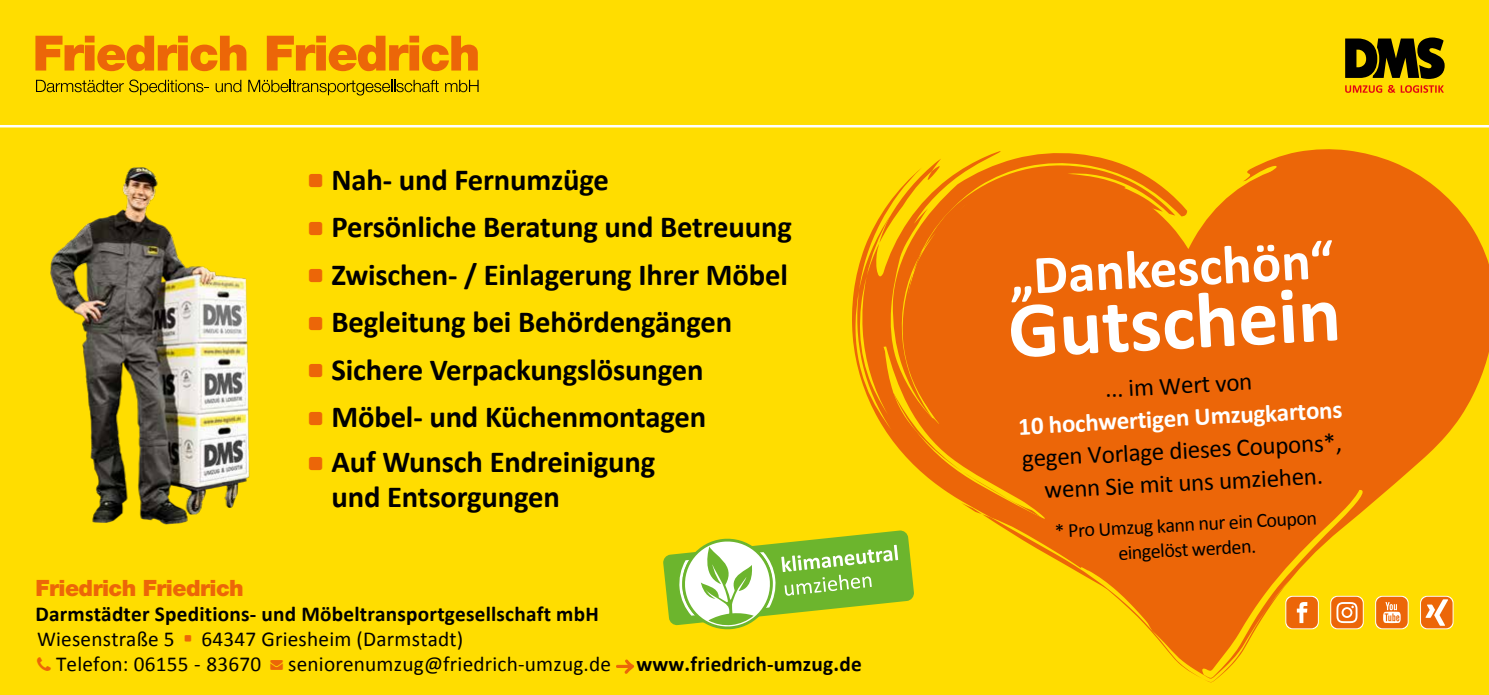
<style>
.page{position:relative;width:1489px;height:695px;background:#fff}
.page>*{position:absolute;margin:0;border:0;box-sizing:border-box;transform-origin:0 0}
.t1{font:700 80px "Calibri";color:#fff}
.t2{font:700 55px "Calibri";color:#fff}
.t3{font:700 30.75px/47px "Calibri";letter-spacing:-.005em;color:#000}
.t4{font:25px/32.5px "Calibri";color:#000;text-align:center}
.t5{font:700 25px "Calibri";color:#fff}
.t6{font:900 22.5px "Helvetica Neue LT Std";letter-spacing:-.025em;color:#ec6608}
.t7{font:21.25px/25px "Calibri";letter-spacing:.01em;color:#000}
.t8{font:700 21.25px "Calibri";letter-spacing:.01em;color:#000}
.t9{font:20px/25px "Calibri";color:#000;text-align:center}
.s1{color:#ec6608}
.s2{font-weight:700}
</style>
<div class="page">
<div style="left:0;top:126px;width:1488px;height:568px;background:#fd0"></div>
<div style="left:0;top:0;width:1488px;height:127px;background:#fd0"></div>
<svg style="left:35px;top:36px;width:211px;height:35px;background:#f49a04"></svg>
<svg style="left:267px;top:36px;width:211px;height:35px;background:#f49a04"></svg>
<svg style="left:36px;top:79px;width:173px;height:16px;background:#cdb200"></svg>
<svg style="left:216px;top:80px;width:25px;height:12px"></svg>
<svg style="left:248px;top:80px;width:191px;height:15px;background:#c3a900"></svg>
<svg style="left:445px;top:80px;width:33px;height:12px"></svg>
<div style="left:1335px;top:29px;width:118px;height:73px;background:#fd0"></div>
<svg style="left:1345px;top:38px;width:99px;height:41px"></svg>
<svg style="left:1345px;top:85px;width:36px;height:8px"></svg>
<svg style="left:1387px;top:85px;width:7px;height:8px"></svg>
<svg style="left:1400px;top:85px;width:43px;height:8px"></svg>
<svg style="left:616px;top:659px;width:18px;height:14px"></svg>
<svg style="left:998px;top:149px;width:490px;height:533px;fill:#ec6608"></svg>
<svg style="left:981px;top:152px;width:206px;height:7px"></svg>
<svg style="left:663px;top:159px;width:543px;height:519px"></svg>
<img style="left:50px;top:167px;width:200px;height:358px">
<svg style="left:1419px;top:595px;width:34px;height:34px"></svg>
<svg style="left:1420px;top:596px;width:32px;height:32px"></svg>
<svg style="left:1330px;top:595px;width:33px;height:34px"></svg>
<svg style="left:1285px;top:595px;width:33px;height:34px"></svg>
<svg style="left:1286px;top:596px;width:31px;height:32px"></svg>
<svg style="left:1330px;top:596px;width:32px;height:32px"></svg>
<svg style="left:1374px;top:595px;width:34px;height:34px"></svg>
<svg style="left:1375px;top:596px;width:32px;height:32px"></svg>
<p class="t3" style="left:331px;top:155px;width:462px">Nah- und Fernumzüge<br>Persönliche Beratung und Betreuung<br>Zwischen- / Einlagerung Ihrer Möbel<br>Begleitung bei Behördengängen<br>Sichere Verpackungslösungen<br>Möbel- und Küchenmontagen<br>Auf Wunsch Endreinigung</p>
<p class="t3" style="left:331px;top:472px;width:230px">und Entsorgungen</p>
<p class="t6" style="left:35px;top:574px;width:210px">Friedrich Friedrich</p>
<p class="t8" style="left:35px;top:598px;width:565px">Darmstädter Speditions- und Möbeltransportgesellschaft mbH</p>
<p class="t7" style="left:37px;top:625px;width:139px">Wiesenstraße 5</p>
<p class="t7" style="left:56px;top:625px;width:807px;text-indent:145px">64347 Griesheim (Darmstadt)<br>Telefon: 06155 - 83670 <span class="s1">→</span> seniorenumzug@friedrich-umzug.de <span class="s2">www.friedrich-umzug.de</span></p>
<h2 class="t2" style="left:1007px;top:237px;width:326px;rotate:-3deg">„Dankeschön“</h2>
<h1 class="t1" style="left:1005px;top:274px;width:334px;rotate:-3deg">Gutschein</h1>
<p class="t4" style="left:1104px;top:372px;width:149px;rotate:-3deg">... im Wert von</p>
<p class="t5" style="left:1017px;top:408px;width:326px;rotate:-3deg">10 hochwertigen Umzugkartons</p>
<p class="t4" style="left:1021px;top:441px;width:322px;rotate:-3deg">gegen Vorlage dieses Coupons*, wenn Sie mit uns umziehen.</p>
<p class="t9" style="left:1054px;top:518px;width:264px;rotate:-3deg">* Pro Umzug kann nur ein Coupon eingelöst werden.</p>
</div>
